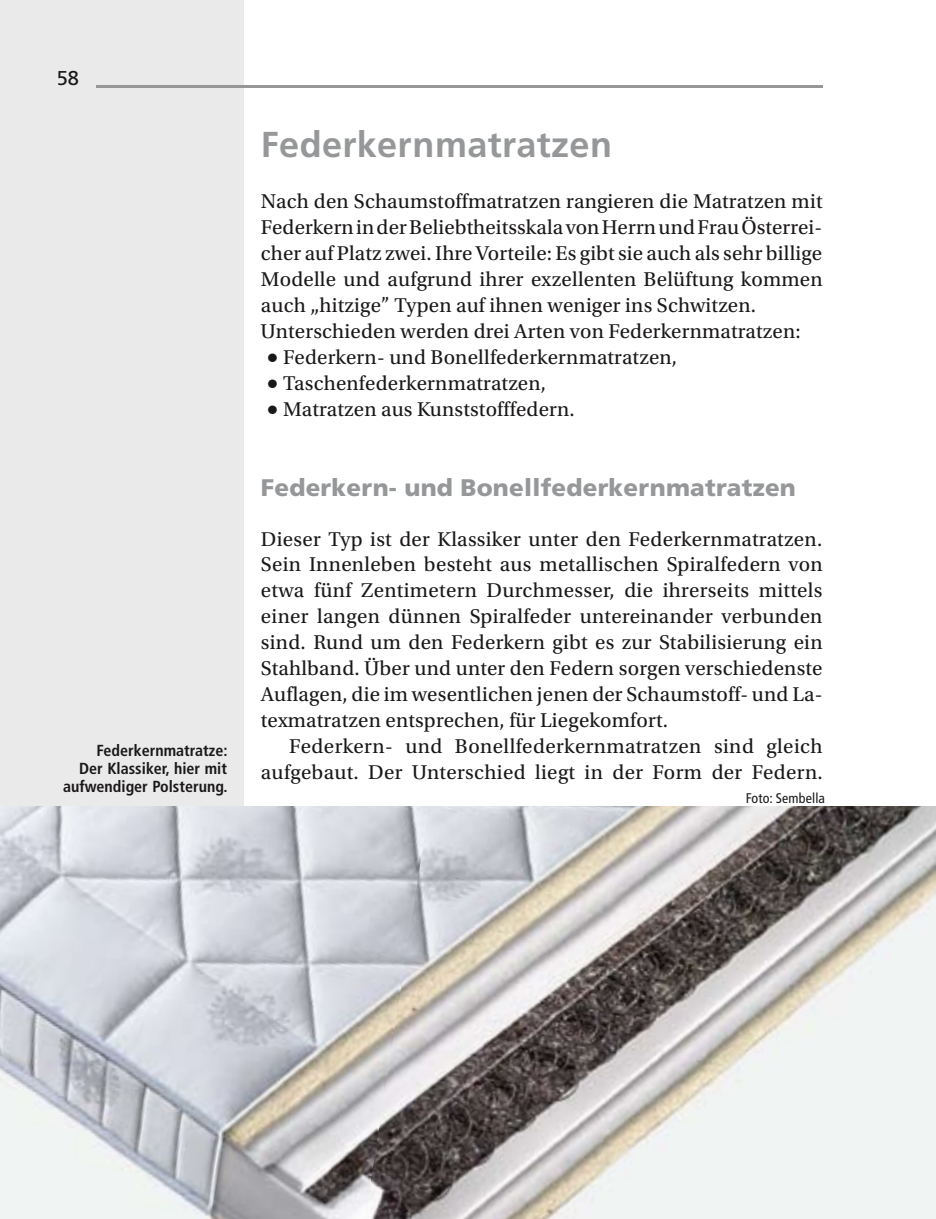
<style>
.page{position:relative;width:936px;height:1219px;background:#fff}
.page>*{position:absolute;margin:0;border:0;box-sizing:border-box;transform-origin:0 0}
.t1{font:700 36px "Frutiger LT Std";letter-spacing:.01em;color:#959799}
.t2{font:900 24px "Frutiger LT Std";letter-spacing:.01em;color:#959799}
.t3{font:21px/26px "Utopia Std";letter-spacing:.01em;color:#1a1718}
.t4{font:20px "Frutiger LT Std";color:#1a1718}
.t5{font:700 condensed 16px/18px "Frutiger LT Std";color:#1a1718;text-align:right}
.t6{font:condensed 14px "Frutiger LT Std";letter-spacing:.01em;color:#1a1718}
</style>
<div class="page">
<div style="left:0;top:0;width:244px;height:1219px;background:#eaeaeb"></div>
<hr style="left:96px;top:85px;width:726px;height:2px;background:#959799">
<img style="left:19px;top:806px;width:916px;height:2px">
<img style="left:430px;top:808px;width:505px;height:411px">
<img style="left:0;top:808px;width:430px;height:411px">
<img style="left:355px;top:1206px;width:152px;height:13px">
<p class="t4" style="left:57px;top:67px;width:24px">58</p>
<p class="t5" style="left:63px;top:741px;width:166px">Federkernmatratze:<br>Der Klassiker, hier mit aufwendiger Polsterung.</p>
<h1 class="t1" style="left:261px;top:124px;width:352px">Federkernmatratzen</h1>
<p class="t3" style="left:261px;top:189px;width:563px">Nach den Schaumstoffmatratzen rangieren die Matratzen mit Federkern in der Beliebtheitsskala von Herrn und Frau Österrei&shy;cher auf Platz zwei. Ihre Vorteile: Es gibt sie auch als sehr billige Modelle und aufgrund ihrer exzellenten Belüftung kommen auch „hitzige” Typen auf ihnen weniger ins Schwitzen.<br>Unterschieden werden drei Arten von Federkernmatratzen:</p>
<p class="t3" style="left:268px;top:344px;width:411px">● Federkern- und Bonellfederkernmatratzen,</p>
<p class="t3" style="left:268px;top:370px;width:280px">● Taschenfederkernmatratzen,</p>
<p class="t3" style="left:268px;top:396px;width:308px">● Matratzen aus Kunststofffedern.</p>
<p class="t2" style="left:261px;top:473px;width:536px">Federkern- und Bonellfederkernmatratzen</p>
<p class="t3" style="left:261px;top:526px;width:563px;text-align:justify">Dieser Typ ist der Klassiker unter den Federkernmatratzen.<br>Sein Innenleben besteht aus metallischen Spiralfedern von etwa fünf Zentimetern Durchmesser, die ihrerseits mittels einer langen dünnen Spiralfeder untereinander verbunden sind. Rund um den Federkern gibt es zur Stabilisierung ein Stahlband. Über und unter den Federn sorgen verschiedenste Auflagen, die im wesentlichen jenen der Schaumstoff- und La&shy;texmatratzen entsprechen, für Liegekomfort.</p>
<p class="t3" style="left:261px;top:734px;width:563px;text-align:right">Federkern- und Bonellfederkernmatratzen sind gleich aufgebaut. Der Unterschied liegt in der Form der Federn.</p>
<p class="t6" style="left:745px;top:789px;width:81px">Foto: Sembella</p>
</div>
